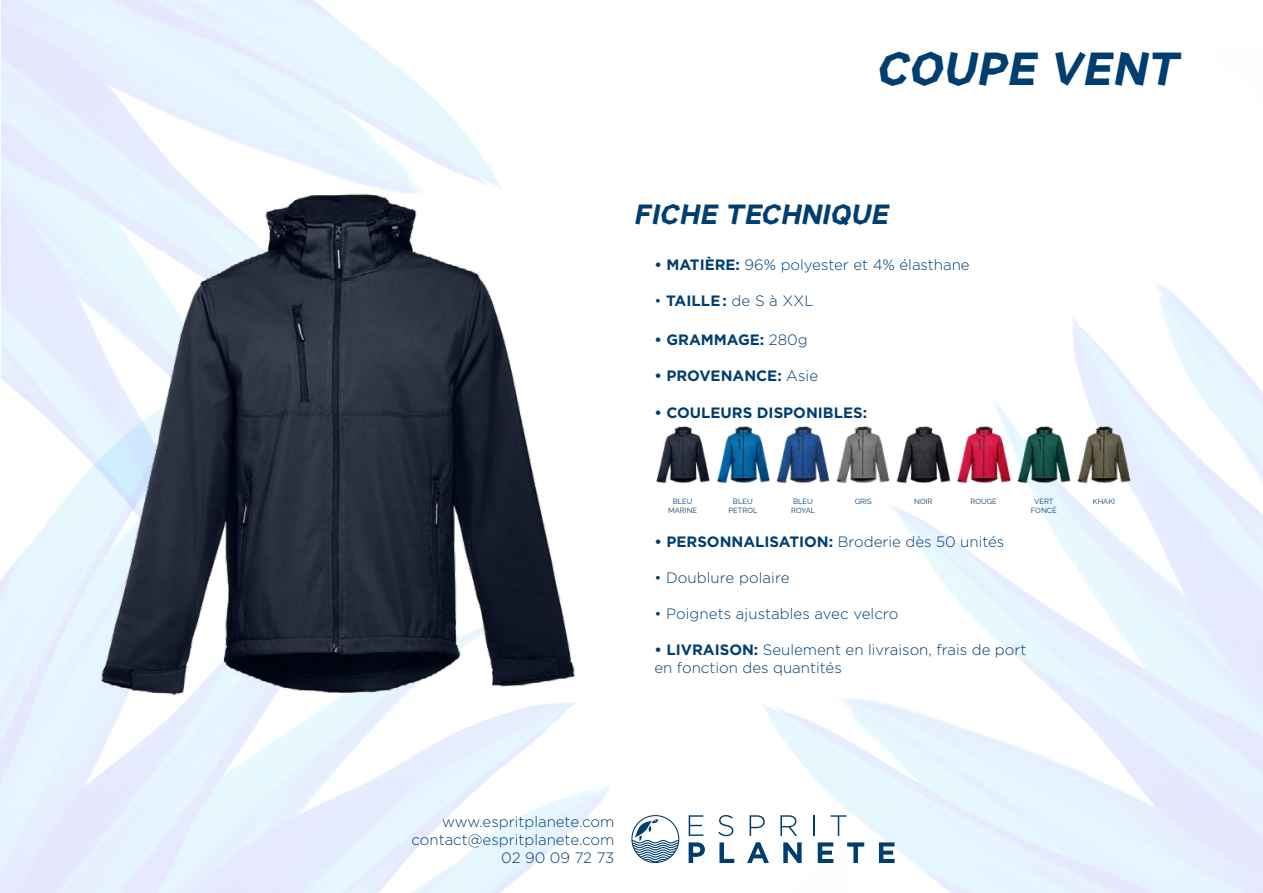
<style>
.page{position:relative;width:1263px;height:893px;background:#fff}
.page>*{position:absolute;margin:0;border:0;box-sizing:border-box;transform-origin:0 0}
.t1{font:italic 700 45px "Manifont Grotesk";color:#003e6f}
.t2{font:italic 700 27px "Manifont Grotesk";color:#003e6f}
.t3{font:300 15px/18px "Gotham";color:#003e6f;text-align:right}
.t4{font:700 15px "Gotham";color:#003e6f}
.t5{font:7.5px/9px "Raleway";letter-spacing:.005em;color:#003e6f;text-align:center}
.s1{font-weight:700}
.s2{font-weight:300}
</style>
<div class="page">
<svg style="left:689px;top:815px;width:14px;height:21px"></svg>
<svg style="left:718px;top:815px;width:15px;height:21px"></svg>
<svg style="left:750px;top:815px;width:15px;height:21px"></svg>
<svg style="left:780px;top:815px;width:17px;height:21px"></svg>
<hr style="left:813px;top:815px;width:2px;height:21px;background:#003e6f">
<svg style="left:830px;top:815px;width:16px;height:21px"></svg>
<svg style="left:689px;top:842px;width:16px;height:21px"></svg>
<svg style="left:719px;top:842px;width:15px;height:21px"></svg>
<svg style="left:747px;top:842px;width:22px;height:21px"></svg>
<svg style="left:783px;top:842px;width:19px;height:21px"></svg>
<svg style="left:818px;top:842px;width:15px;height:21px"></svg>
<svg style="left:847px;top:842px;width:17px;height:21px"></svg>
<svg style="left:879px;top:842px;width:16px;height:21px"></svg>
<svg style="left:629px;top:813px;width:53px;height:50px"></svg>
<img style="left:31px;top:137px;width:614px;height:614px">
<img style="left:654px;top:421px;width:57px;height:67px">
<img style="left:715px;top:421px;width:56px;height:67px">
<img style="left:775px;top:421px;width:56px;height:67px">
<img style="left:835px;top:421px;width:55px;height:67px">
<img style="left:896px;top:425px;width:55px;height:60px">
<img style="left:956px;top:421px;width:56px;height:66px">
<img style="left:1015px;top:425px;width:56px;height:63px">
<img style="left:1077px;top:421px;width:55px;height:67px">
<h1 class="t1" style="left:875px;top:38px;width:304px">COUPE VENT</h1>
<h2 class="t2" style="left:634px;top:196px;width:256px">FICHE TECHNIQUE</h2>
<p class="t3" style="left:654px;top:255px;width:317px"><span class="s1">• MATIÈRE:</span> 96% polyester et 4% élasthane</p>
<p class="t3" style="left:654px;top:291px;width:161px">• <span class="s1">TAILLE :</span> de S à XXL</p>
<p class="t4" style="left:654px;top:329px;width:155px">• GRAMMAGE: <span class="s2">280g</span></p>
<p class="t4" style="left:654px;top:365px;width:165px">• PROVENANCE: <span class="s2">Asie</span></p>
<p class="t4" style="left:654px;top:403px;width:214px">• COULEURS DISPONIBLES:</p>
<p class="t5" style="left:668px;top:496px;width:30px">BLEU<br>MARINE</p>
<p class="t5" style="left:728px;top:496px;width:30px">BLEU<br>PETROL</p>
<p class="t5" style="left:791px;top:496px;width:26px;text-align:left">BLEU<br>ROYAL</p>
<p class="t5" style="left:855px;top:496px;width:18px">GRIS</p>
<p class="t5" style="left:914px;top:496px;width:20px">NOIR</p>
<p class="t5" style="left:970px;top:496px;width:28px">ROUGE</p>
<p class="t5" style="left:1031px;top:496px;width:27px">VERT<br>FONCÉ</p>
<p class="t5" style="left:1093px;top:496px;width:24px">KHAKI</p>
<p class="t3" style="left:654px;top:532px;width:351px"><span class="s1">• PERSONNALISATION:</span> Broderie dès 50 unités</p>
<p class="t3" style="left:654px;top:568px;width:137px">• Doublure polaire</p>
<p class="t3" style="left:654px;top:604px;width:245px">• Poignets ajustables avec velcro</p>
<p class="t3" style="left:654px;top:640px;width:373px;text-align:left"><span class="s1">• LIVRAISON:</span> Seulement en livraison, frais de port en fonction des quantités</p>
<p class="t3" style="left:412px;top:812px;width:204px">www.espritplanete.com contact@espritplanete.com<br>02 90 09 72 73</p>
</div>
